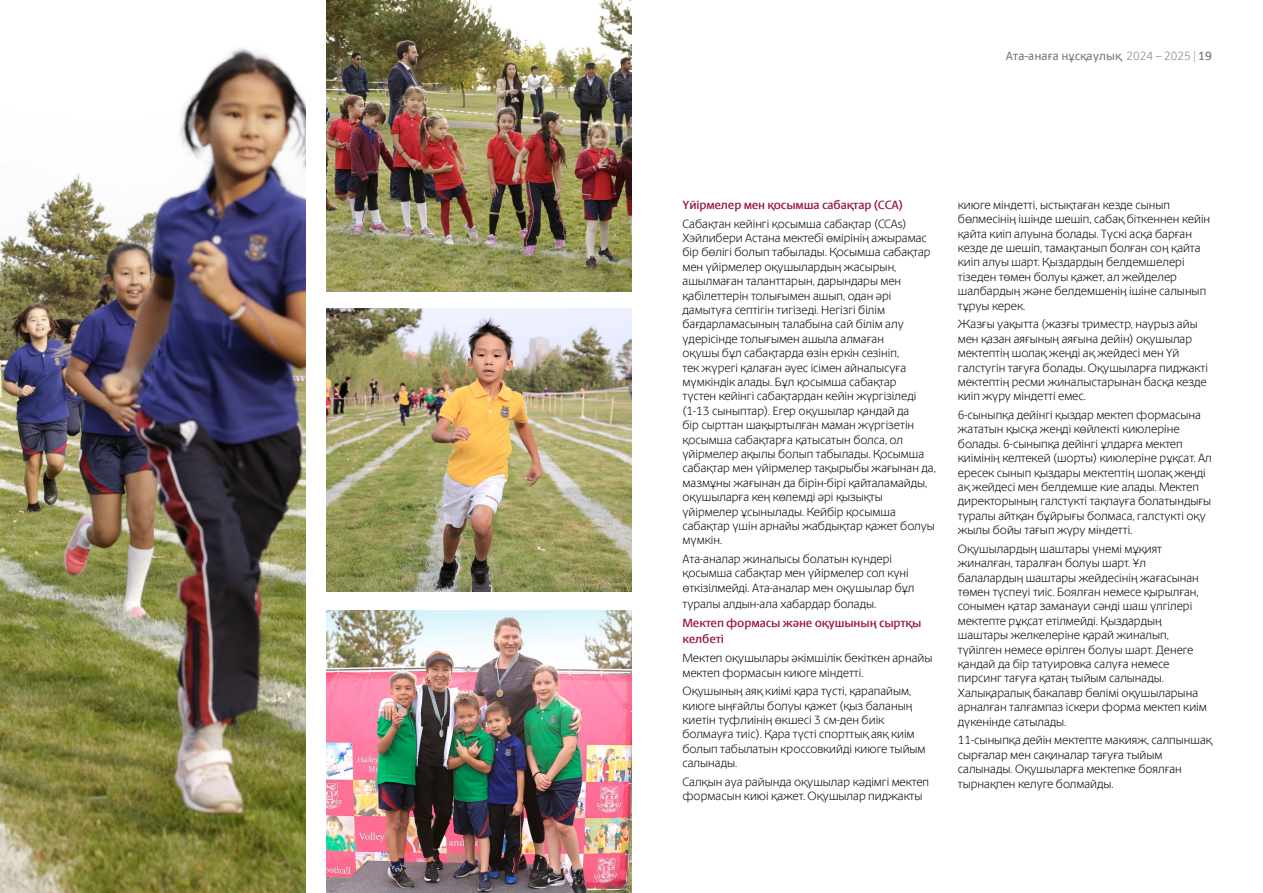
<style>
.page{position:relative;width:1263px;height:893px;background:#fff}
.page>*{position:absolute;margin:0;border:0;box-sizing:border-box;transform-origin:0 0}
.t1{font:300 12px/14.4px "Berlingske Sans";color:#000}
.t2{font:12px/16.5px "Berlingske Sans D Bd";letter-spacing:-.01em;color:#9b1844}
.t3{font:500 12px "Berlingske Sans";color:#7c7b7b}
.s1{font-weight:300}
.s2{font-family:"Berlingske Sans D Bd";font-weight:400}
</style>
<div class="page">
<img style="left:326px;top:0;width:305px;height:291px">
<img style="left:326px;top:309px;width:305px;height:283px">
<img style="left:326px;top:610px;width:305px;height:283px">
<img style="left:0;top:48px;width:305px;height:845px">
<p class="t3" style="left:1006px;top:46px;width:208px">Ата-анаға нұсқаулық <span class="s1">2024 – 2025</span> <span class="s2">| 19</span></p>
<p class="t2" style="left:682px;top:196px;width:222px">Үйірмелер мен қосымша сабақтар (ССА)</p>
<p class="t1" style="left:682px;top:216px;width:255px">Сабақтан кейінгі қосымша сабақтар (CCAs)<br>Хэйлибери Астана мектебі өмірінің ажырамас бір бөлігі болып табылады. Қосымша сабақтар мен үйірмелер оқушылардың жасырын, ашылмаған таланттарын, дарындары мен қабілеттерін толығымен ашып, одан әрі дамытуға септігін тигізеді. Негізгі білім бағдарламасының талабына сай білім алу үдерісінде толығымен ашыла алмаған<br>оқушы бұл сабақтарда өзін еркін сезініп,<br>тек жүрегі қалаған әуес ісімен айналысуға мүмкіндік алады. Бұл қосымша сабақтар<br>түстен кейінгі сабақтардан кейін жүргізіледі (1-13 сыныптар). Егер оқушылар қандай да<br>бір сырттан шақыртылған маман жүргізетін қосымша сабақтарға қатысатын болса, ол үйірмелер ақылы болып табылады. Қосымша сабақтар мен үйірмелер тақырыбы жағынан да, мазмұны жағынан да бірін-бірі қайталамайды, оқушыларға кең көлемді әрі қызықты үйірмелер ұсынылады. Кейбір қосымша сабақтар үшін арнайы жабдықтар қажет болуы мүмкін.</p>
<p class="t1" style="left:682px;top:551px;width:233px">Ата-аналар жиналысы болатын күндері қосымша сабақтар мен үйірмелер сол күні өткізілмейді. Ата-аналар мен оқушылар бұл</p>
<p class="t1" style="left:682px;top:596px;width:195px">туралы алдын-ала хабардар болады.</p>
<p class="t2" style="left:682px;top:614px;width:240px">Мектеп формасы және оқушының сыртқы келбеті</p>
<p class="t1" style="left:682px;top:650px;width:251px">Мектеп оқушылары әкімшілік бекіткен арнайы мектеп формасын киюге міндетті.</p>
<p class="t1" style="left:682px;top:683px;width:245px">Оқушының аяқ киімі қара түсті, қарапайым, киюге ыңғайлы болуы қажет (қыз баланың киетін туфлиінің өкшесі 3 см-ден биік болмауға тиіс). Қара түсті спорттық аяқ киім болып табылатын кроссовкийді киюге тыйым салынады.</p>
<p class="t1" style="left:682px;top:774px;width:248px">Салқын ауа райында оқушылар кәдімгі мектеп формасын киюі қажет. Оқушылар пиджакты</p>
<p class="t1" style="left:958px;top:197px;width:254px">киюге міндетті, ыстықтаған кезде сынып бөлмесінің ішінде шешіп, сабақ біткеннен кейін қайта киіп алуына болады. Түскі асқа барған кезде де шешіп, тамақтанып болған соң қайта киіп алуы шарт. Қыздардың белдемшелері тізеден төмен болуы қажет, ал жейделер шалбардың және белдемшенің ішіне салынып тұруы керек.</p>
<p class="t1" style="left:958px;top:317px;width:252px">Жазғы уақытта (жазғы триместр, наурыз айы мен қазан аяғының аяғына дейін) оқушылар мектептің шолақ жеңді ақ жейдесі мен Үй галстугін тағуға болады. Оқушыларға пиджакті мектептің ресми жиналыстарынан басқа кезде киіп жүру міндетті емес.</p>
<p class="t1" style="left:958px;top:407px;width:255px">6-сыныпқа дейінгі қыздар мектеп формасына жататын қысқа жеңді көйлекті киюлеріне болады. 6-сыныпқа дейінгі ұлдарға мектеп киімінің келтекей (шорты) киюлеріне рұқсат. Ал ересек сынып қыздары мектептің шолақ жеңді ақ жейдесі мен белдемше кие алады. Мектеп директорының галстукті тақпауға болатындығы туралы айтқан бұйрығы болмаса, галстукті оқу жылы бойы тағып жүру міндетті.</p>
<p class="t1" style="left:958px;top:541px;width:250px">Оқушылардың шаштары үнемі мұқият жиналған, таралған болуы шарт. Ұл балалардың шаштары жейдесінің жағасынан төмен түспеуі тиіс. Боялған немесе қырылған, сонымен қатар заманауи сәнді шаш үлгілері мектепте рұқсат етілмейді. Қыздардың шаштары желкелеріне қарай жиналып, түйілген немесе өрілген болуы шарт. Денеге қандай да бір татуировка салуға немесе пирсинг тағуға қатаң тыйым салынады.<br>Халықаралық бакалавр бөлімі оқушыларына арналған талғампаз іскери форма мектеп киім дүкенінде сатылады.</p>
<p class="t1" style="left:958px;top:732px;width:256px">11-сыныпқа дейін мектепте макияж, салпыншақ сырғалар мен сақиналар тағуға тыйым салынады. Оқушыларға мектепке боялған тырнақпен келуге болмайды.</p>
</div>
